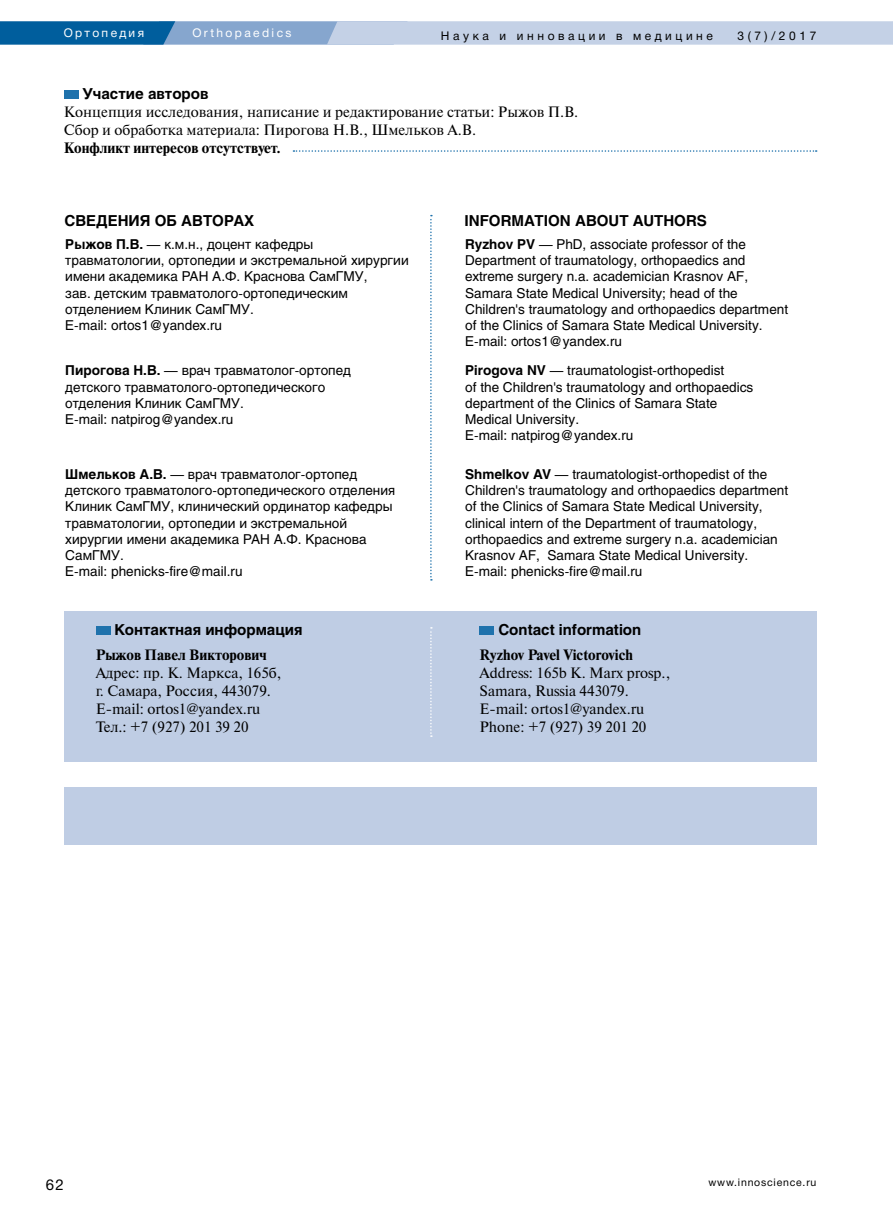
<style>
.page{position:relative;width:893px;height:1225px;background:#fff}
.page>*{position:absolute;margin:0;border:0;box-sizing:border-box;transform-origin:0 0}
.t1{font:15px/18px "Newton C";color:#000}
.t2{font:700 15px "Helios C";color:#000}
.t3{font:700 15px "Newton C";color:#000}
.t4{font:15px "Helvetica Neue Cyr";color:#000}
.t5{font:13.5px/16.2px "Helios C";color:#000}
.t6{font:12px "Helvetica Neue Cyr";letter-spacing:.3em;color:#000}
.t7{font:12px "Helvetica Neue Cyr";letter-spacing:.2em;color:#fff}
.t8{font:10.5px "Helvetica Neue Cyr";letter-spacing:.075em;color:#000}
.s1{font-weight:700}
</style>
<div class="page">
<svg style="left:0;top:21px;width:893px;height:24px;background:#96b5d4"></svg>
<div style="left:64px;top:90px;width:15px;height:9px;background:#1f72ac"></div>
<svg style="left:293px;top:150px;width:524px;height:2px"></svg>
<div style="left:64px;top:611px;width:752px;height:151px;background:#bfcde4"></div>
<div style="left:64px;top:787px;width:752px;height:57px;background:#bfcde4"></div>
<svg style="left:430px;top:215px;width:2px;height:365px"></svg>
<div style="left:96px;top:626px;width:14px;height:9px;background:#1f72ac"></div>
<svg style="left:430px;top:627px;width:2px;height:110px"></svg>
<div style="left:480px;top:626px;width:14px;height:9px;background:#1f72ac"></div>
<p class="t7" style="left:64px;top:26px;width:82px">Ортопедия</p>
<p class="t7" style="left:192px;top:26px;width:101px">Orthopaedics</p>
<p class="t6" style="left:441px;top:29px;width:274px">Наука и инновации в медицине</p>
<p class="t6" style="left:737px;top:29px;width:81px">3(7)/2017</p>
<p class="t2" style="left:83px;top:85px;width:128px">Участие авторов</p>
<p class="t1" style="left:64px;top:103px;width:516px">Концепция исследования, написание и редактирование статьи: Рыжов П.В.<br>Сбор и обработка материала: Пирогова Н.В., Шмельков А.В.</p>
<p class="t3" style="left:64px;top:139px;width:219px">Конфликт интересов отсутствует.</p>
<p class="t2" style="left:65px;top:212px;width:23px">Сведения</p>
<p class="t2" style="left:155px;top:212px;width:38px">об авторах</p>
<p class="t2" style="left:464px;top:212px;width:16px">Information</p>
<p class="t2" style="left:575px;top:212px;width:12px">about</p>
<p class="t2" style="left:633px;top:212px;width:12px">authors</p>
<p class="t5" style="left:65px;top:236px;width:345px"><span class="s1">Рыжов П.В.</span> — к.м.н., доцент кафедры травматологии, ортопедии и экстремальной хирургии имени академика РАН А.Ф. Краснова СамГМУ,<br>зав. детским травматолого-ортопедическим отделением Клиник СамГМУ.<br>E-mail: ortos1@yandex.ru</p>
<p class="t5" style="left:465px;top:236px;width:324px"><span class="s1">Ryzhov PV</span> — PhD, associate professor of the Department of traumatology, orthopaedics and extreme surgery n.a. academician Krasnov AF, Samara State Medical University; head of the Children's traumatology and orthopaedics department of the Clinics of Samara State Medical University.<br>E-mail: ortos1@yandex.ru</p>
<p class="t5" style="left:65px;top:362px;width:287px"><span class="s1">Пирогова Н.В.</span> — врач травматолог-ортопед детского травматолого-ортопедического отделения Клиник СамГМУ.<br>E-mail: natpirog@yandex.ru</p>
<p class="t5" style="left:465px;top:362px;width:290px"><span class="s1">Pirogova NV</span> — traumatologist-orthopedist<br>of the Children's traumatology and orthopaedics department of the Clinics of Samara State Medical University.<br>E-mail: natpirog@yandex.ru</p>
<p class="t5" style="left:65px;top:466px;width:331px"><span class="s1">Шмельков А.В.</span> — врач травматолог-ортопед детского травматолого-ортопедического отделения Клиник СамГМУ, клинический ординатор кафедры травматологии, ортопедии и экстремальной хирургии имени академика РАН А.Ф. Краснова СамГМУ.<br>E-mail: phenicks-fire@mail.ru</p>
<p class="t5" style="left:465px;top:466px;width:324px"><span class="s1">Shmelkov AV</span> — traumatologist-orthopedist of the Children's traumatology and orthopaedics department of the Clinics of Samara State Medical University, clinical intern of the Department of traumatology, orthopaedics and extreme surgery n.a. academician Krasnov AF, Samara State Medical University.<br>E-mail: phenicks-fire@mail.ru</p>
<p class="t2" style="left:114px;top:621px;width:190px">Контактная информация</p>
<p class="t3" style="left:96px;top:647px;width:172px">Рыжов Павел Викторович</p>
<p class="t1" style="left:96px;top:664px;width:187px">Адрес: пр. К. Маркса, 165б, г. Самара, Россия, 443079.<br>E-mail: ortos1@yandex.ru<br>Тел.: +7 (927) 201 39 20</p>
<p class="t2" style="left:498px;top:621px;width:144px">Contact information</p>
<p class="t3" style="left:480px;top:647px;width:155px">Ryzhov Pavel Victorovich</p>
<p class="t1" style="left:480px;top:664px;width:192px">Address: 165b K. Marx prosp.,<br>Samara, Russia 443079.<br>E-mail: ortos1@yandex.ru<br>Phone: +7 (927) 39 201 20</p>
<p class="t4" style="left:46px;top:1176px;width:19px">62</p>
<p class="t8" style="left:709px;top:1176px;width:109px">www.innoscience.ru</p>
</div>
